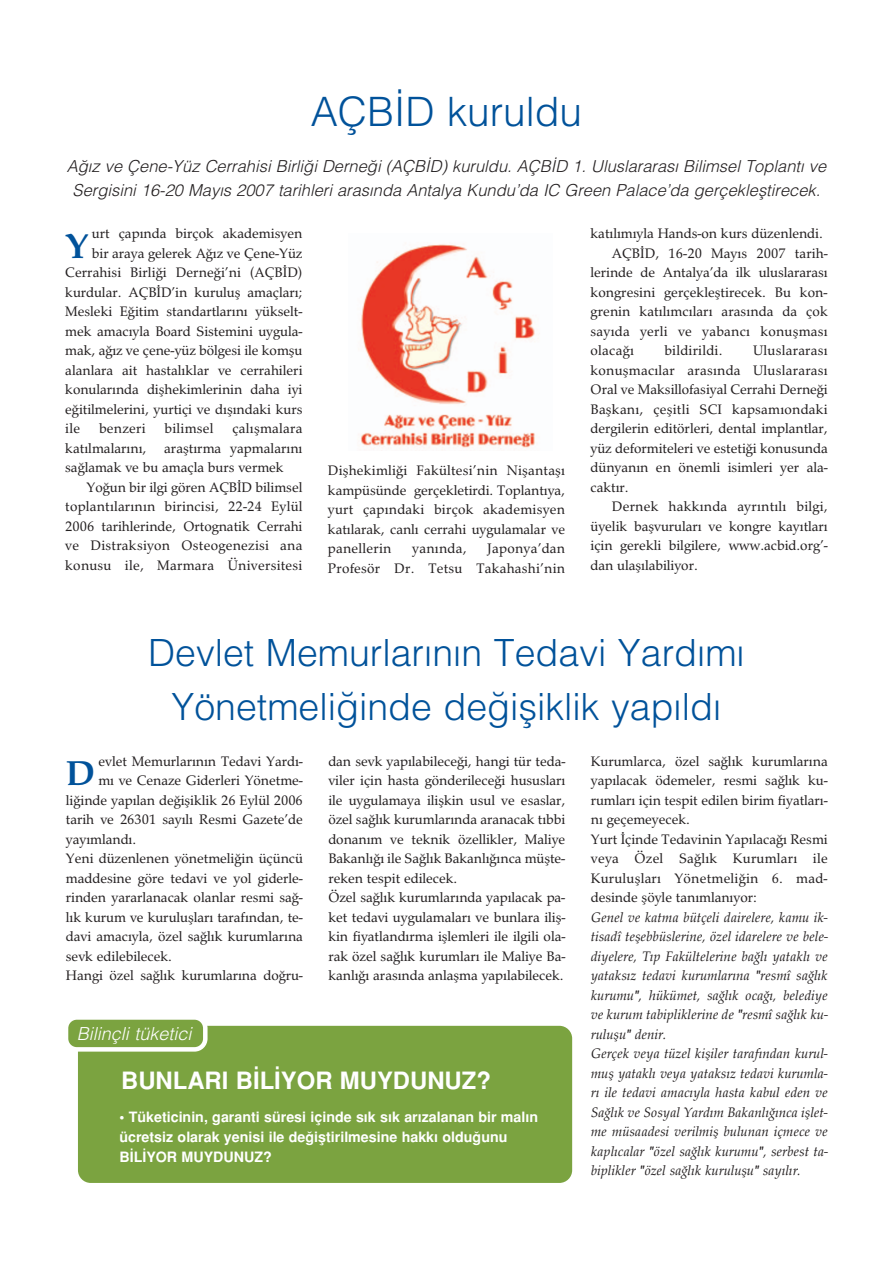
<style>
.page{position:relative;width:893px;height:1263px;background:#fff}
.page>*{position:absolute;margin:0;border:0;box-sizing:border-box;transform-origin:0 0}
.t1{font:40.5px "Helvetica Light Turk";color:#01529a}
.t2{font:37.5px/54.2px "Helvetica Light Turk";color:#01529a;text-align:center}
.t3{font:34.95px "Palladio T Bold";color:#01529a}
.t4{font:700 23.85px "Helvetica";color:#fff}
.t5{font:18px "Helvetica Light Turk I";color:#fff}
.t6{font:16.5px/24px "Helvetica Light Turk I";color:#231f20;text-align:center}
.t7{font:14.25px/19.5px "Palladio T";color:#231f20;text-align:justify}
.t8{font:14.25px/19.5px "Palladio T Italic";color:#231f20}
.t9{font:700 14.25px/20.2px "Helvetica";color:#fff}
.t10{font:14.25px/19.5px "Palladio T";letter-spacing:.02em;color:#231f20;text-align:right}
</style>
<div class="page">
<img style="left:360px;top:244px;width:175px;height:206px">
<div style="left:78px;top:1026px;width:494px;height:157px;background:#7ba340;border-radius:13px"></div>
<svg style="left:68px;top:1019px;width:140px;height:32px"></svg>
<h1 class="t1" style="left:311px;top:87px;width:273px">AÇB‹D kuruldu</h1>
<p class="t6" style="left:67px;top:154px;width:761px">A¤›z ve Çene-Yüz Cerrahisi Birli¤i Derne¤i (AÇB‹D) kuruldu. AÇB‹D 1. Uluslararas› Bilimsel Toplant› ve<br>Sergisini 16-20 May›s 2007 tarihleri aras›nda Antalya Kundu’da IC Green Palace’da gerçeklefltirecek.</p>
<h3 class="t3" style="left:65px;top:225px;width:25px">Y</h3>
<p class="t7" style="left:92px;top:224px;width:212px">urt çap›nda birçok akademisyen</p>
<p class="t7" style="left:92px;top:243px;width:212px">bir araya gelerek A¤›z ve Çene-Yüz</p>
<p class="t7" style="left:65px;top:263px;width:239px">Cerrahisi Birli¤i Derne¤i’ni (AÇB‹D)</p>
<p class="t7" style="left:65px;top:282px;width:239px">kurdular. AÇB‹D’in kurulufl amaçlar›;</p>
<p class="t7" style="left:65px;top:302px;width:239px">Mesleki E¤itim standartlar›n› yükselt-</p>
<p class="t7" style="left:65px;top:321px;width:239px">mek amac›yla Board Sistemini uygula-</p>
<p class="t7" style="left:65px;top:341px;width:239px">mak, a¤›z ve çene-yüz bölgesi ile komflu</p>
<p class="t7" style="left:65px;top:360px;width:239px">alanlara ait hastal›klar ve cerrahileri</p>
<p class="t7" style="left:65px;top:380px;width:239px">konular›nda diflhekimlerinin daha iyi</p>
<p class="t7" style="left:65px;top:399px;width:239px">e¤itilmelerini, yurtiçi ve d›fl›ndaki kurs</p>
<p class="t7" style="left:65px;top:419px;width:16px">ile</p>
<p class="t10" style="left:99px;top:419px;width:48px">benzeri</p>
<p class="t10" style="left:165px;top:419px;width:50px">bilimsel</p>
<p class="t10" style="left:232px;top:419px;width:71px">çal›flmalara</p>
<p class="t7" style="left:65px;top:438px;width:83px">kat›lmalar›n›,</p>
<p class="t7" style="left:65px;top:438px;width:239px;text-indent:99px">araflt›rma yapmalar›n› sa¤lamak ve bu amaçla burs vermek</p>
<p class="t7" style="left:65px;top:477px;width:239px;text-indent:21px">Yo¤un bir ilgi gören AÇB‹D bilimsel toplant›lar›n›n birincisi, 22-24 Eylül 2006 tarihlerinde, Ortognatik Cerrahi ve Distraksiyon Osteogenezisi ana konusu ile, Marmara Üniversitesi</p>
<p class="t7" style="left:328px;top:460px;width:239px">Diflhekimli¤i Fakültesi’nin Niflantafl› kampüsünde gerçekletirdi. Toplant›ya, yurt çap›ndaki birçok akademisyen kat›larak, canl› cerrahi uygulamalar ve panellerin</p>
<p class="t10" style="left:328px;top:538px;width:239px">Japonya’dan<br>Profesör Dr. Tetsu Takahashi’nin</p>
<p class="t7" style="left:412px;top:538px;width:56px">yan›nda,</p>
<p class="t7" style="left:591px;top:224px;width:234px">kat›l›m›yla Hands-on kurs düzenlendi.</p>
<p class="t7" style="left:612px;top:243px;width:218px">AÇB‹D, 16-20 May›s 2007 tarih-</p>
<p class="t7" style="left:591px;top:263px;width:239px">lerinde de Antalya’da ilk uluslararas›</p>
<p class="t7" style="left:591px;top:282px;width:238px">kongresini gerçeklefltirecek. Bu kon-</p>
<p class="t7" style="left:591px;top:302px;width:239px">grenin kat›l›mc›lar› aras›nda da çok</p>
<p class="t10" style="left:591px;top:321px;width:239px">say›da yerli ve yabanc› konuflmas›</p>
<p class="t7" style="left:591px;top:341px;width:45px">olaca¤›</p>
<p class="t10" style="left:664px;top:341px;width:60px">bildirildi.</p>
<p class="t7" style="left:591px;top:341px;width:239px;text-indent:162px">Uluslararas› konuflmac›lar aras›nda Uluslararas› Oral ve Maksillofasiyal Cerrahi Derne¤i Baflkan›, çeflitli SCI kapsam›ondaki dergilerin editörleri, dental implantlar, yüz deformiteleri ve esteti¤i konusunda dünyan›n en önemli isimleri yer ala&shy;cakt›r.</p>
<p class="t7" style="left:591px;top:497px;width:239px;text-indent:21px">Dernek hakk›nda ayr›nt›l› bilgi, üyelik baflvurular› ve kongre kay›tlar› için gerekli bilgilere, www.acbid.org’- dan ulafl›labiliyor.</p>
<h2 class="t2" style="left:148px;top:624px;width:598px">Devlet Memurlar›n›n Tedavi Yard›m›<br>Yönetmeli¤inde de¤ifliklik yap›ld›</h2>
<p class="t7" style="left:328px;top:751px;width:239px;text-align:left">dan sevk yap›labilece¤i, hangi tür teda&shy;viler için hasta gönderilece¤i hususlar› ile uygulamaya iliflkin usul ve esaslar, özel sa¤l›k kurumlar›nda aranacak t›bbi donan›m ve teknik özellikler, Maliye Bakanl›¤› ile Sa¤l›k Bakanl›¤›nca müflte&shy;reken tespit edilecek.<br>Özel sa¤l›k kurumlar›nda yap›lacak pa&shy;ket tedavi uygulamalar› ve bunlara ilifl&shy;kin fiyatland›rma ifllemleri ile ilgili ola&shy;rak özel sa¤l›k kurumlar› ile Maliye Ba&shy;kanl›¤› aras›nda anlaflma yap›labilecek.</p>
<p class="t7" style="left:591px;top:751px;width:239px;text-align:left">Kurumlarca, özel sa¤l›k kurumlar›na yap›lacak ödemeler, resmi sa¤l›k ku&shy;rumlar› için tespit edilen birim fiyatlar›- n› geçemeyecek.<br>Yurt ‹çinde Tedavinin Yap›laca¤› Resmi veya Özel Sa¤l›k Kurumlar› ile Kurulufllar› Yönetmeli¤in 6. mad&shy;desinde flöyle tan›mlan›yor:</p>
<p class="t7" style="left:98px;top:751px;width:206px">evlet Memurlar›n›n Tedavi Yard›-</p>
<p class="t7" style="left:98px;top:770px;width:206px">m› ve Cenaze Giderleri Yönetme-</p>
<p class="t7" style="left:66px;top:790px;width:238px">li¤inde yap›lan de¤ifliklik 26 Eylül 2006</p>
<p class="t7" style="left:66px;top:809px;width:238px">tarih ve 26301 say›l› Resmi Gazete’de</p>
<p class="t7" style="left:66px;top:829px;width:72px">yay›mland›.</p>
<p class="t7" style="left:66px;top:848px;width:238px">Yeni düzenlenen yönetmeli¤in üçüncü</p>
<p class="t7" style="left:66px;top:868px;width:238px">maddesine göre tedavi ve yol giderle-</p>
<p class="t7" style="left:66px;top:887px;width:238px">rinden yararlanacak olanlar resmi sa¤-</p>
<p class="t7" style="left:66px;top:907px;width:238px">l›k kurum ve kurulufllar› taraf›ndan, te-</p>
<p class="t7" style="left:66px;top:926px;width:238px">davi amac›yla, özel sa¤l›k kurumlar›na</p>
<p class="t7" style="left:66px;top:946px;width:108px">sevk edilebilecek.</p>
<p class="t7" style="left:66px;top:965px;width:238px">Hangi özel sa¤l›k kurumlar›na do¤ru-</p>
<h3 class="t3" style="left:66px;top:752px;width:31px">D</h3>
<p class="t8" style="left:591px;top:907px;width:239px">Genel ve katma bütçeli dairelere, kamu ik&shy;tisadî teflebbüslerine, özel idarelere ve bele&shy;diyelere, T›p Fakültelerine ba¤l› yatakl› ve yataks›z tedavi kurumlar›na "resmî sa¤l›k kurumu", hükümet, sa¤l›k oca¤›, belediye ve kurum tabipliklerine de "resmî sa¤l›k ku&shy;ruluflu" denir.<br>Gerçek veya tüzel kifliler taraf›ndan kurul&shy;mufl yatakl› veya yataks›z tedavi kurumla&shy;r› ile tedavi amac›yla hasta kabul eden ve Sa¤l›k ve Sosyal Yard›m Bakanl›¤›nca ifllet&shy;me müsaadesi verilmifl bulunan içmece ve kapl›calar "özel sa¤l›k kurumu", serbest ta&shy;biplikler "özel sa¤l›k kuruluflu" say›l›r.</p>
<p class="t5" style="left:77px;top:1022px;width:116px">Bilinçli tüketici</p>
<h3 class="t4" style="left:121px;top:1066px;width:371px">BUNLARI B‹L‹YOR MUYDUNUZ?</h3>
<p class="t9" style="left:119px;top:1106px;width:420px">• Tüketicinin, garanti süresi içinde sık sık arızalanan bir malın ücretsiz olarak yenisi ile de¤ifltirilmesine hakkı oldu¤unu<br>B‹L‹YOR MUYDUNUZ?</p>
</div>
